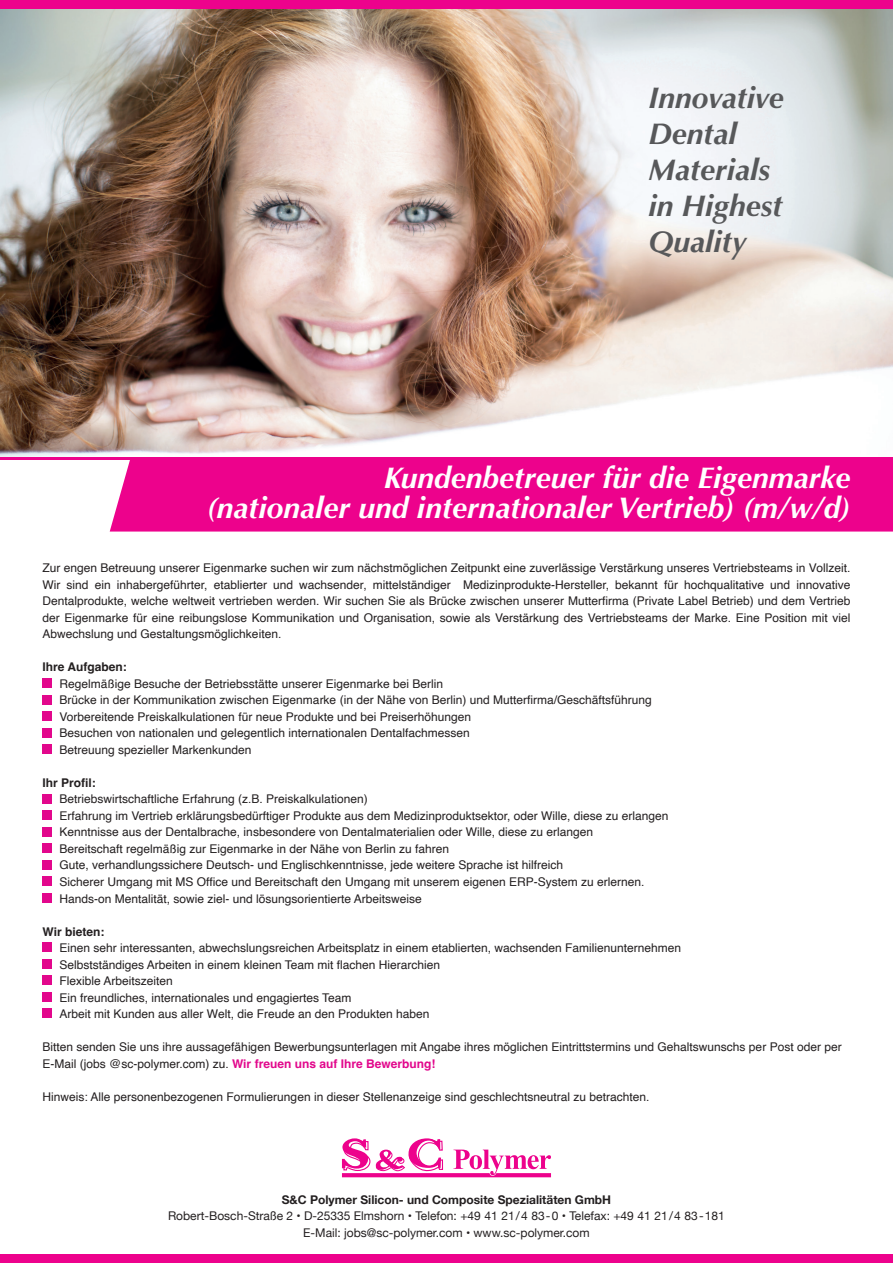
<style>
.page{position:relative;width:893px;height:1263px;background:#fff}
.page>*{position:absolute;margin:0;border:0;box-sizing:border-box;transform-origin:0 0}
.t1{font:italic 700 30px/30px "Optima";color:#fff;text-align:right}
.t2{font:italic 700 30px/36px "Optima";color:#57585a}
.t3{font:12px/16.5px "Helvetica";color:#231f20}
.t4{font:12px/16.5px "Helvetica Neue";color:#231f20;text-align:center}
.t5{font:700 12px "Helvetica Neue";color:#231f20}
.t6{font:700 12px "Helvetica";color:#231f20}
.s1{font-weight:700;color:#e2078c}
</style>
<div class="page">
<img style="left:0;top:9px;width:893px;height:448px">
<div style="left:0;top:0;width:893px;height:9px;background:#ed028c"></div>
<div style="left:0;top:1254px;width:893px;height:9px;background:#ed028c"></div>
<hr style="left:0;top:457px;width:893px;height:2px;background:#ed028c">
<svg style="left:342px;top:1138px;width:209px;height:39px"></svg>
<div style="left:43px;top:679px;width:9px;height:9px;background:#e2078c"></div>
<div style="left:43px;top:695px;width:9px;height:9px;background:#e2078c"></div>
<div style="left:43px;top:712px;width:9px;height:9px;background:#e2078c"></div>
<div style="left:43px;top:728px;width:9px;height:9px;background:#e2078c"></div>
<div style="left:43px;top:745px;width:9px;height:9px;background:#e2078c"></div>
<div style="left:43px;top:794px;width:9px;height:9px;background:#e2078c"></div>
<div style="left:43px;top:811px;width:9px;height:9px;background:#e2078c"></div>
<div style="left:43px;top:827px;width:9px;height:9px;background:#e2078c"></div>
<div style="left:43px;top:844px;width:9px;height:9px;background:#e2078c"></div>
<div style="left:43px;top:860px;width:9px;height:9px;background:#e2078c"></div>
<div style="left:43px;top:877px;width:9px;height:9px;background:#e2078c"></div>
<div style="left:43px;top:893px;width:9px;height:9px;background:#e2078c"></div>
<div style="left:43px;top:943px;width:9px;height:9px;background:#e2078c"></div>
<div style="left:43px;top:959px;width:9px;height:9px;background:#e2078c"></div>
<div style="left:43px;top:976px;width:9px;height:9px;background:#e2078c"></div>
<div style="left:43px;top:992px;width:9px;height:9px;background:#e2078c"></div>
<div style="left:43px;top:1009px;width:9px;height:9px;background:#e2078c"></div>
<div style="left:110px;top:459px;width:783px;height:72px;background:#ed028c"></div>
<h1 class="t2" style="left:648px;top:80px;width:137px">Innovative<br>Dental<br>Materials in Highest<br>Quality</h1>
<h1 class="t1" style="left:207px;top:463px;width:645px">Kundenbetreuer für die Eigenmarke<br>(nationaler und internationaler Vertrieb) (m/w/d)</h1>
<p class="t3" style="left:43px;top:560px;width:809px;text-align:justify">Zur engen Betreuung unserer Eigenmarke suchen wir zum nächstmöglichen Zeitpunkt eine zuverlässige Verstärkung unseres Vertriebsteams in Vollzeit.<br>Wir sind ein inhabergeführter, etablierter und wachsender, mittelständiger Medizinprodukte-Hersteller, bekannt für hochqualitative und innovative -Dentalprodukte, welche weltweit vertrieben werden. Wir suchen Sie als Brücke zwischen unserer Mutterfirma (Private Label Betrieb) und dem Vertrieb der Eigenmarke für eine reibungslose Kommunikation und Organisation, sowie als Verstärkung des Vertriebsteams der Marke. Eine Position mit viel Abwechslung und Gestaltungsmöglichkeiten.</p>
<p class="t6" style="left:43px;top:660px;width:86px">Ihre Aufgaben:</p>
<p class="t3" style="left:60px;top:676px;width:594px">Regelmäßige Besuche der Betriebsstätte unserer Eigenmarke bei Berlin<br>Brücke in der Kommunikation zwischen Eigenmarke (in der Nähe von Berlin) und Mutterfirma/Geschäftsführung Vorbereitende Preiskalkulationen für neue Produkte und bei Preiserhöhungen<br>Besuchen von nationalen und gelegentlich internationalen Dentalfachmessen<br>Betreuung spezieller Markenkunden</p>
<p class="t6" style="left:43px;top:775px;width:55px">Ihr Profil:</p>
<p class="t3" style="left:60px;top:791px;width:610px">Betriebswirtschaftliche Erfahrung (z.B. Preiskalkulationen)<br>Erfahrung im Vertrieb erklärungsbedürftiger Produkte aus dem Medizinproduktsektor, oder Wille, diese zu erlangen Kenntnisse aus der Dentalbrache, insbesondere von Dentalmaterialien oder Wille, diese zu erlangen<br>Bereitschaft regelmäßig zur Eigenmarke in der Nähe von Berlin zu fahren<br>Gute, verhandlungssichere Deutsch- und Englischkenntnisse, jede weitere Sprache ist hilfreich<br>Sicherer Umgang mit MS Office und Bereitschaft den Umgang mit unserem eigenen ERP-System zu erlernen.<br>Hands-on Mentalität, sowie ziel- und lösungsorientierte Arbeitsweise</p>
<p class="t6" style="left:43px;top:924px;width:63px">Wir bieten:</p>
<p class="t3" style="left:60px;top:940px;width:623px">Einen sehr interessanten, abwechslungsreichen Arbeitsplatz in einem etablierten, wachsenden Familienunternehmen Selbstständiges Arbeiten in einem kleinen Team mit flachen Hierarchien<br>Flexible Arbeitszeiten<br>Ein freundliches, internationales und engagiertes Team<br>Arbeit mit Kunden aus aller Welt, die Freude an den Produkten haben</p>
<p class="t3" style="left:43px;top:1039px;width:801px">Bitten senden Sie uns ihre aussagefähigen Bewerbungsunterlagen mit Angabe ihres möglichen Eintrittstermins und Gehaltswunschs per Post oder per<br>E-Mail (jobs @sc-polymer.com) zu. <span class="s1">Wir freuen uns auf Ihre Bewerbung!</span></p>
<p class="t3" style="left:43px;top:1088px;width:608px">Hinweis: Alle personenbezogenen Formulierungen in dieser Stellenanzeige sind geschlechtsneutral zu betrachten.</p>
<p class="t5" style="left:282px;top:1190px;width:331px">S&amp;C Polymer Silicon- und Composite Spezialitäten GmbH</p>
<p class="t4" style="left:168px;top:1208px;width:558px">Robert-Bosch-Straße 2 • D-25335 Elmshorn • Telefon: +49 41 21/4 83-0 • Telefax: +49 41 21/4 83-181<br>E-Mail: jobs@sc-polymer.com • www.sc-polymer.com</p>
</div>
